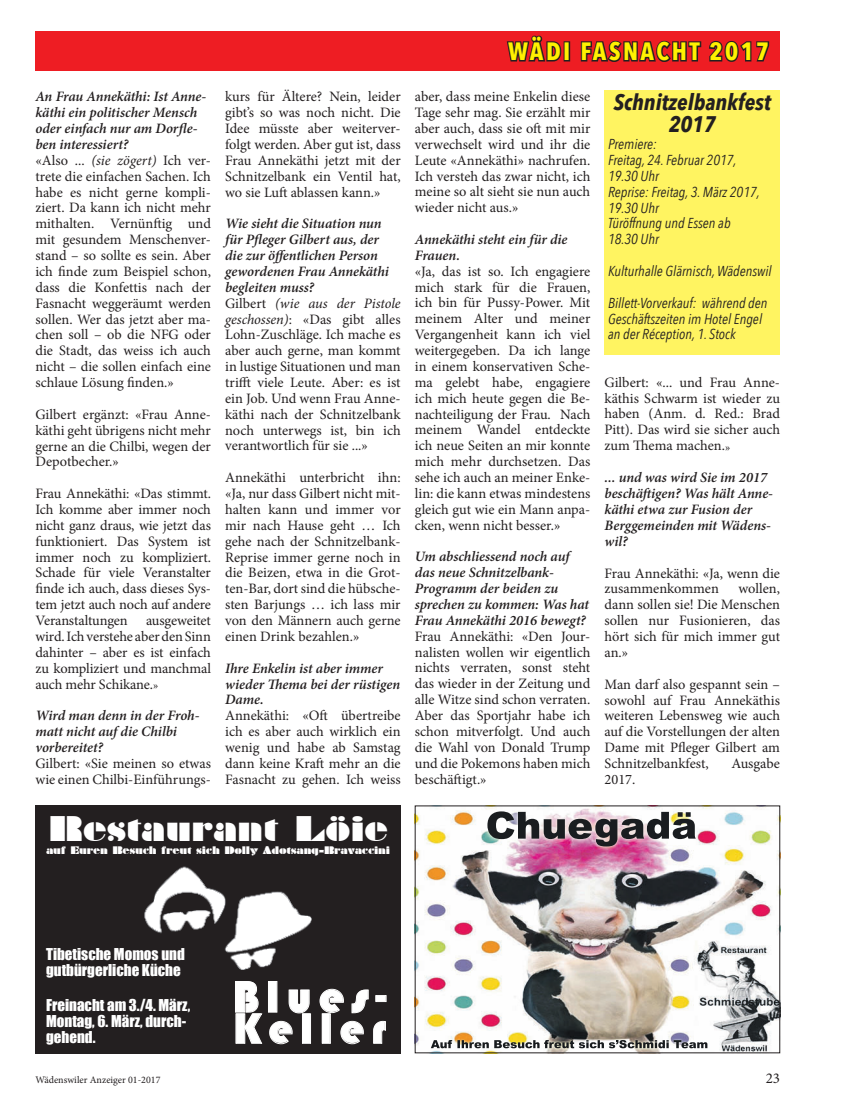
<style>
.page{position:relative;width:851px;height:1117px;background:#fff}
.page>*{position:absolute;margin:0;border:0;box-sizing:border-box;transform-origin:0 0}
.t1{font:46px "Bauhaus 93";letter-spacing:.16em;color:#fff}
.t2{font:44.12px "Bauhaus 93";letter-spacing:.16em;color:#fff}
.t3{font:32.5px "Braggadocio";color:#fff}
.t4{font:700 25px "Avenir Next Condensed";letter-spacing:.1em;color:#fff101}
.t5{font:italic 700 22.5px/22.5px "Avenir Next Condensed";color:#231f20;text-align:center}
.t6{font:15px/16.2px "Impact";color:#fff}
.t7{font:15px "Minion Pro";color:#231f20}
.t8{font:14.38px/15.9px "Minion Pro";color:#231f20;text-align:justify}
.t9{font:italic 600 14.38px/15.9px "Minion Pro";letter-spacing:-.005em;color:#231f20}
.t10{font:italic 14.38px/15.9px "Avenir Next Condensed";color:#231f20}
.t11{font:10px "Braggadocio";letter-spacing:-.01em;color:#fff}
.t12{font:10px "Minion Pro";color:#231f20}
.s1{font-weight:600;font-style:italic}
.s2{font-style:italic}
.s3{font-size:11.88px}
</style>
<div class="page">
<div style="left:35px;top:32px;width:745px;height:39px;background:#ee1d23"></div>
<svg style="left:505px;top:31px;width:57px;height:31px"></svg>
<div style="left:563px;top:41px;width:7px;height:20px;border:2px solid #231f20"></div>
<svg style="left:580px;top:40px;width:190px;height:22px"></svg>
<div style="left:604px;top:90px;width:176px;height:265px;background:#fff461"></div>
<div style="left:35px;top:805px;width:365px;height:248px;background:#231f20"></div>
<img style="left:144px;top:866px;width:168px;height:103px">
<div style="left:268px;top:981px;width:9px;height:30px;border:1px solid #fff"></div>
<svg style="left:288px;top:989px;width:22px;height:24px"></svg>
<svg style="left:319px;top:988px;width:25px;height:24px"></svg>
<svg style="left:351px;top:989px;width:18px;height:24px"></svg>
<div style="left:376px;top:995px;width:10px;height:6px;border:1px solid #fff"></div>
<svg style="left:235px;top:981px;width:27px;height:62px"></svg>
<svg style="left:269px;top:1020px;width:24px;height:24px"></svg>
<div style="left:302px;top:1013px;width:8px;height:30px;border:1px solid #fff"></div>
<div style="left:322px;top:1013px;width:8px;height:30px;border:1px solid #fff"></div>
<svg style="left:340px;top:1020px;width:24px;height:24px"></svg>
<svg style="left:373px;top:1020px;width:13px;height:23px"></svg>
<img style="left:417px;top:807px;width:361px;height:243px">
<p class="t8" style="left:35px;top:89px;width:177px;text-align:left"><span class="s1">An Frau Annekäthi: Ist Anne&shy;käthi ein politischer Mensch oder einfach nur am Dorfle&shy;ben interessiert?<br></span>«Also ... <span class="s2">(sie zögert)</span> Ich ver&shy;trete die einfachen Sachen. Ich habe es nicht gerne kompli&shy;ziert. Da kann ich nicht mehr mithalten. Vernünftig und mit gesundem Menschenver&shy;stand – so sollte es sein. Aber ich finde zum Beispiel schon, dass die Konfettis nach der<br>Fasnacht weggeräumt werden sollen. Wer das jetzt aber ma&shy;chen soll – ob die NFG oder die Stadt, das weiss ich auch nicht – die sollen einfach eine schlaue Lösung finden.»</p>
<p class="t8" style="left:35px;top:406px;width:177px">Gilbert ergänzt: «Frau Anne&shy;käthi geht übrigens nicht mehr gerne an die Chilbi, wegen der Depotbecher.»</p>
<p class="t8" style="left:35px;top:485px;width:177px">Frau Annekäthi: «Das stimmt.<br>Ich komme aber immer noch nicht ganz draus, wie jetzt das funktioniert. Das System ist immer noch zu kompliziert.<br>Schade für viele Veranstalter finde ich auch, dass dieses Sys&shy;tem jetzt auch noch auf andere Veranstaltungen</p>
<p class="t8" style="left:35px;top:612px;width:177px;text-indent:110px">ausgeweitet wird. Ich verstehe aber den Sinn dahinter – aber es ist einfach zu kompliziert und manchmal auch mehr Schikane.<span class="s3">»</span></p>
<p class="t9" style="left:35px;top:707px;width:166px">Wird man denn in der Froh&shy;matt nicht auf die Chilbi vorbereitet?</p>
<p class="t8" style="left:35px;top:755px;width:177px">Gilbert: «Sie meinen so etwas wie einen Chilbi-Einführungs-</p>
<p class="t8" style="left:225px;top:89px;width:177px">kurs für Ältere? Nein, leider gibt’s so was noch nicht. Die Idee müsste aber weiterver&shy;folgt werden. Aber gut ist, dass Frau Annekäthi jetzt mit der Schnitzelbank ein Ventil hat, wo sie Luft ablassen kann.»</p>
<p class="t8" style="left:225px;top:216px;width:177px;text-align:left"><span class="s1">Wie sieht die Situation nun für Pfleger Gilbert aus, der<br>die zur öffentlichen Person gewordenen Frau Annekäthi begleiten muss?<br></span>Gilbert <span class="s2">(wie aus der Pistole geschossen)</span>: «Das gibt alles<br>Lohn-Zuschläge. Ich mache es aber auch gerne, man kommt in lustige Situationen und man trifft viele Leute. Aber: es ist ein Job. Und wenn Frau Anne&shy;käthi nach der Schnitzelbank noch unterwegs ist, bin ich verantwortlich für sie ...»</p>
<p class="t8" style="left:225px;top:469px;width:177px">Annekäthi unterbricht ihn: «Ja, nur dass Gilbert nicht mit&shy;halten kann und immer vor mir nach Hause geht … Ich gehe nach der Schnitzelbank-Reprise immer gerne noch in die Beizen, etwa in die Grot&shy;ten-Bar, dort sind die hübsche&shy;sten Barjungs … ich lass mir von den Männern auch gerne einen Drink bezahlen.»</p>
<p class="t9" style="left:225px;top:659px;width:176px">Ihre Enkelin ist aber immer wieder Thema bei der rüstigen<br>Dame.</p>
<p class="t8" style="left:225px;top:707px;width:177px">Annekäthi: «Oft übertreibe ich es aber auch wirklich ein wenig und habe ab Samstag dann keine Kraft mehr an die Fasnacht zu gehen. Ich weiss</p>
<h3 class="t3" style="left:48px;top:809px;width:341px">Restaurant Löie</h3>
<p class="t11" style="left:46px;top:843px;width:345px">auf Euren Besuch freut sich Dolly Adotsang-Bravaccini</p>
<h3 class="t4" style="left:508px;top:36px;width:263px">WÄDI FASNACHT 2017</h3>
<h3 class="t5" style="left:613px;top:91px;width:159px">Schnitzelbankfest<br>2017</h3>
<p class="t10" style="left:608px;top:136px;width:153px">Premiere:<br>Freitag, 24. Februar 2017,<br>19.30 Uhr<br>Reprise: Freitag, 3. März 2017,<br>19.30 Uhr<br>Türöffnung und Essen ab<br>18.30 Uhr</p>
<p class="t10" style="left:608px;top:263px;width:165px">Kulturhalle Glärnisch, Wädenswil</p>
<p class="t10" style="left:608px;top:295px;width:161px">Billett-Vorverkauf: während den<br>Geschäftszeiten im Hotel Engel an der Réception, 1. Stock</p>
<p class="t8" style="left:415px;top:89px;width:177px">aber, dass meine Enkelin diese Tage sehr mag. Sie erzählt mir aber auch, dass sie oft mit mir verwechselt wird und ihr die Leute «Annekäthi» nachrufen.<br>Ich versteh das zwar nicht, ich meine so alt sieht sie nun auch wieder nicht aus.»</p>
<p class="t9" style="left:415px;top:231px;width:154px">Annekäthi steht ein für die<br>Frauen.</p>
<p class="t8" style="left:415px;top:263px;width:177px">«Ja, das ist so. Ich engagiere mich stark für die Frauen, ich bin für Pussy-Power. Mit meinem Alter und meiner Vergangenheit kann ich viel weitergegeben. Da ich lange in einem konservativen Sche&shy;ma gelebt habe, engagiere ich mich heute gegen die Be&shy;nachteiligung der Frau. Nach meinem Wandel entdeckte ich neue Seiten an mir konnte mich mehr durchsetzen. Das sehe ich auch an meiner Enke&shy;lin: die kann etwas mindestens gleich gut wie ein Mann anpa&shy;cken, wenn nicht besser.»</p>
<p class="t9" style="left:415px;top:548px;width:176px">Um abschliessend noch auf das neue Schnitzelbank-<br>Programm der beiden zu sprechen zu kommen: Was hat<br>Frau Annekäthi 2016 bewegt?</p>
<p class="t8" style="left:415px;top:628px;width:177px">Frau Annekäthi: «Den Jour&shy;nalisten wollen wir eigentlich nichts verraten, sonst steht das wieder in der Zeitung und alle Witze sind schon verraten.<br>Aber das Sportjahr habe ich schon mitverfolgt. Und auch die Wahl von Donald Trump und die Pokemons haben mich beschäftigt.»</p>
<p class="t8" style="left:604px;top:374px;width:177px">Gilbert: «... und Frau Anne&shy;käthis Schwarm ist wieder zu haben (Anm. d. Red.: Brad Pitt). Das wird sie sicher auch zum Thema machen.<span class="s3">»</span></p>
<p class="t9" style="left:604px;top:469px;width:169px">... und was wird Sie im 2017 beschäftigen? Was hält Anne&shy;käthi etwa zur Fusion der<br>Berggemeinden mit Wädens&shy;wil?</p>
<p class="t8" style="left:604px;top:565px;width:177px">Frau Annekäthi: «Ja, wenn die zusammenkommen</p>
<p class="t8" style="left:604px;top:581px;width:177px;text-indent:134px">wollen, dann sollen sie! Die Menschen sollen nur Fusionieren, das hört sich für mich immer gut an.»</p>
<p class="t8" style="left:604px;top:676px;width:177px">Man darf also gespannt sein – sowohl auf Frau Annekäthis weiteren Lebensweg wie auch auf die Vorstellungen der alten Dame mit Pfleger Gilbert am Schnitzelbankfest,</p>
<p class="t8" style="left:731px;top:755px;width:50px">Ausgabe</p>
<p class="t8" style="left:604px;top:771px;width:32px">2017.</p>
<p class="t6" style="left:46px;top:945px;width:140px">Tibetische Momos und gutbürgerliche Küche</p>
<p class="t6" style="left:46px;top:995px;width:146px">Freinacht am 3./4. März,<br>Montag, 6. März, durch&shy;gehend.</p>
<h1 class="t1" style="left:232px;top:970px;width:155px">Blues-</h1>
<h2 class="t2" style="left:233px;top:1003px;width:154px">Keller</h2>
<p class="t12" style="left:35px;top:1073px;width:126px">Wädenswiler Anzeiger 01-2017</p>
<p class="t7" style="left:765px;top:1068px;width:16px">23</p>
</div>
